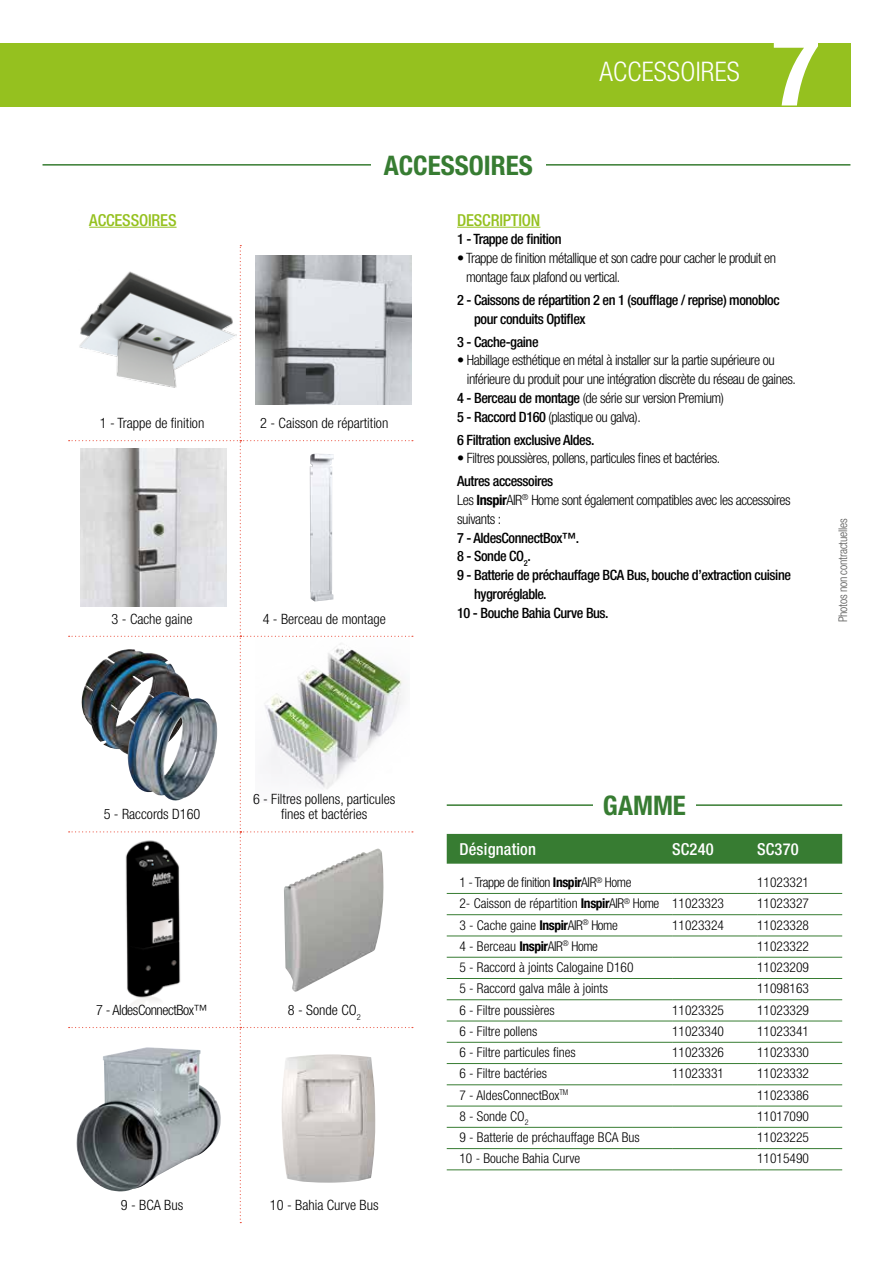
<style>
.page{position:relative;width:893px;height:1263px;background:#fff}
.page>*{position:absolute;margin:0;border:0;box-sizing:border-box;transform-origin:0 0}
.t1{font:700 condensed 101.25px "Helvetica Neue";color:#fff}
.t2{font:700 condensed 27px "Helvetica Neue";color:#377c32}
.t3{font:300 condensed 27px "Helvetica Neue LT Std";letter-spacing:.01em;color:#fff}
.t4{font:500 condensed 16.5px "Helvetica Neue";letter-spacing:-.01em;color:#95c11f}
.t5{font:500 condensed 16.5px "Helvetica Neue";letter-spacing:.01em;color:#fff}
.t6{font:300 condensed 14.25px/18.8px "Helvetica Neue LT Std";letter-spacing:-.03em;color:#000}
.t7{font:500 condensed 14.25px/18.8px "Helvetica Neue";letter-spacing:-.03em;color:#000}
.t8{font:300 condensed 14.25px/15px "Helvetica Neue LT Std";color:#000;text-align:center}
.t9{font:300 condensed 13.5px "Helvetica Neue LT Std";color:#000}
.t10{font:300 condensed 13.5px "Helvetica Neue LT Std";letter-spacing:-.03em;color:#000}
.t11{font:300 condensed 12px "Helvetica Neue LT Std";letter-spacing:-.02em;color:#575756}
.s1{font-family:"Helvetica Neue";font-weight:500}
.s2{font-family:"Helvetica Neue";font-weight:700}
</style>
<div class="page">
<div style="left:0;top:43px;width:850px;height:63px;background:#95c11f"></div>
<hr style="left:89px;top:227px;width:88px;height:1px;background:#95c11f">
<hr style="left:457px;top:227px;width:83px;height:1px;background:#95c11f">
<hr style="left:43px;top:164px;width:807px;height:2px;background:#377c32">
<div style="left:371px;top:135px;width:174px;height:60px;background:#fff"></div>
<hr style="left:447px;top:804px;width:395px;height:2px;background:#377c32">
<div style="left:593px;top:791px;width:102px;height:26px;background:#fff"></div>
<div style="left:447px;top:834px;width:395px;height:30px;background:#377c32"></div>
<hr style="left:447px;top:893px;width:225px;height:1px;background:#377c32">
<hr style="left:672px;top:893px;width:85px;height:1px;background:#377c32">
<hr style="left:757px;top:893px;width:85px;height:1px;background:#377c32">
<hr style="left:447px;top:914px;width:225px;height:1px;background:#377c32">
<hr style="left:672px;top:914px;width:85px;height:1px;background:#377c32">
<hr style="left:757px;top:914px;width:85px;height:1px;background:#377c32">
<hr style="left:447px;top:936px;width:225px;height:1px;background:#377c32">
<hr style="left:672px;top:936px;width:85px;height:1px;background:#377c32">
<hr style="left:757px;top:936px;width:85px;height:1px;background:#377c32">
<hr style="left:447px;top:957px;width:225px;height:1px;background:#377c32">
<hr style="left:672px;top:957px;width:85px;height:1px;background:#377c32">
<hr style="left:757px;top:957px;width:85px;height:1px;background:#377c32">
<hr style="left:447px;top:978px;width:225px;height:1px;background:#377c32">
<hr style="left:672px;top:978px;width:85px;height:1px;background:#377c32">
<hr style="left:757px;top:978px;width:85px;height:1px;background:#377c32">
<hr style="left:447px;top:999px;width:225px;height:1px;background:#377c32">
<hr style="left:672px;top:999px;width:85px;height:1px;background:#377c32">
<hr style="left:757px;top:999px;width:85px;height:1px;background:#377c32">
<hr style="left:447px;top:1021px;width:225px;height:1px;background:#377c32">
<hr style="left:672px;top:1021px;width:85px;height:1px;background:#377c32">
<hr style="left:757px;top:1021px;width:85px;height:1px;background:#377c32">
<hr style="left:447px;top:1042px;width:225px;height:1px;background:#377c32">
<hr style="left:672px;top:1042px;width:85px;height:1px;background:#377c32">
<hr style="left:757px;top:1042px;width:85px;height:1px;background:#377c32">
<hr style="left:447px;top:1063px;width:225px;height:1px;background:#377c32">
<hr style="left:672px;top:1063px;width:85px;height:1px;background:#377c32">
<hr style="left:757px;top:1063px;width:85px;height:1px;background:#377c32">
<hr style="left:447px;top:1084px;width:225px;height:1px;background:#377c32">
<hr style="left:672px;top:1084px;width:85px;height:1px;background:#377c32">
<hr style="left:757px;top:1084px;width:85px;height:1px;background:#377c32">
<hr style="left:447px;top:1106px;width:225px;height:1px;background:#377c32">
<hr style="left:672px;top:1106px;width:85px;height:1px;background:#377c32">
<hr style="left:757px;top:1106px;width:85px;height:1px;background:#377c32">
<hr style="left:447px;top:1127px;width:225px;height:1px;background:#377c32">
<hr style="left:672px;top:1127px;width:85px;height:1px;background:#377c32">
<hr style="left:757px;top:1127px;width:85px;height:1px;background:#377c32">
<hr style="left:447px;top:1148px;width:225px;height:1px;background:#377c32">
<hr style="left:672px;top:1148px;width:85px;height:1px;background:#377c32">
<hr style="left:757px;top:1148px;width:85px;height:1px;background:#377c32">
<hr style="left:447px;top:1169px;width:225px;height:1px;background:#377c32">
<hr style="left:672px;top:1169px;width:85px;height:1px;background:#377c32">
<hr style="left:757px;top:1169px;width:85px;height:1px;background:#377c32">
<svg style="left:69px;top:245px;width:344px;height:978px"></svg>
<img style="left:256px;top:256px;width:156px;height:148px">
<img style="left:281px;top:1054px;width:94px;height:129px">
<img style="left:76px;top:1047px;width:145px;height:144px">
<img style="left:81px;top:649px;width:109px;height:107px">
<img style="left:284px;top:848px;width:100px;height:144px">
<img style="left:126px;top:691px;width:93px;height:112px">
<img style="left:79px;top:269px;width:158px;height:122px">
<img style="left:310px;top:454px;width:24px;height:147px">
<img style="left:81px;top:448px;width:145px;height:159px">
<h2 class="t2" style="left:384px;top:149px;width:151px">ACCESSOIRES</h2>
<h2 class="t3" style="left:599px;top:56px;width:142px">ACCESSOIRES</h2>
<h1 class="t1" style="left:772px;top:8px;width:50px">7</h1>
<p class="t4" style="left:89px;top:210px;width:89px">ACCESSOIRES</p>
<p class="t4" style="left:457px;top:210px;width:85px">DESCRIPTION</p>
<p class="t7" style="left:457px;top:230px;width:106px">1 - Trappe de finition</p>
<p class="t6" style="left:466px;top:249px;width:311px;text-indent:-9px">• Trappe de finition métallique et son cadre pour cacher le produit en montage faux plafond ou vertical.</p>
<p class="t7" style="left:474px;top:290px;width:307px;text-indent:-17px">2 - Caissons de répartition 2 en 1 (soufflage / reprise) monobloc pour conduits Optiflex</p>
<p class="t7" style="left:457px;top:332px;width:83px">3 - Cache-gaine</p>
<p class="t6" style="left:457px;top:351px;width:319px">• Habillage esthétique en métal à installer sur la partie supérieure ou</p>
<p class="t6" style="left:467px;top:370px;width:331px">inférieure du produit pour une intégration discrète du réseau de gaines.</p>
<p class="t6" style="left:457px;top:388px;width:268px"><span class="s1">4 - Berceau de montage</span> (de série sur version Premium)</p>
<p class="t6" style="left:457px;top:407px;width:185px"><span class="s1">5 - Raccord D160</span> (plastique ou galva).</p>
<p class="t7" style="left:457px;top:430px;width:139px">6 Filtration exclusive Aldes.</p>
<p class="t6" style="left:457px;top:449px;width:265px">• Filtres poussières, pollens, particules fines et bactéries.</p>
<p class="t7" style="left:457px;top:472px;width:98px">Autres accessoires</p>
<p class="t6" style="left:457px;top:491px;width:335px">Les <span class="s2">Inspir</span>AIR<sup>®</sup> Home sont également compatibles avec les accessoires suivants :</p>
<p class="t7" style="left:457px;top:528px;width:124px">7 - AldesConnectBox™.</p>
<p class="t7" style="left:457px;top:547px;width:75px">8 - Sonde CO<sub>2</sub>.</p>
<p class="t7" style="left:457px;top:565px;width:335px">9 - Batterie de préchauffage BCA Bus, bouche d’extraction cuisine</p>
<p class="t7" style="left:474px;top:584px;width:74px">hygroréglable.</p>
<p class="t7" style="left:457px;top:603px;width:153px">10 - Bouche Bahia Curve Bus.</p>
<p class="t8" style="left:100px;top:415px;width:106px">1 - Trappe de finition</p>
<p class="t8" style="left:260px;top:415px;width:130px">2 - Caisson de répartition</p>
<p class="t8" style="left:112px;top:611px;width:82px">3 - Cache gaine</p>
<p class="t8" style="left:263px;top:611px;width:125px">4 - Berceau de montage</p>
<p class="t11" style="left:836px;top:622px;width:105px;rotate:-90deg">Photos non contractuelles</p>
<p class="t8" style="left:104px;top:806px;width:98px">5 - Raccords D160</p>
<p class="t8" style="left:253px;top:791px;width:144px">6 - Filtres pollens, particules fines et bactéries</p>
<p class="t6" style="left:96px;top:1000px;width:113px">7 - AldesConnectBox™</p>
<p class="t6" style="left:288px;top:1000px;width:74px">8 - Sonde CO<sub>2</sub></p>
<p class="t6" style="left:121px;top:1196px;width:64px">9 - BCA Bus</p>
<p class="t8" style="left:270px;top:1198px;width:110px">10 - Bahia Curve Bus</p>
<h2 class="t2" style="left:603px;top:789px;width:84px">GAMME</h2>
<p class="t5" style="left:459px;top:839px;width:78px">Désignation</p>
<p class="t5" style="left:672px;top:839px;width:43px">SC240</p>
<p class="t5" style="left:757px;top:839px;width:43px">SC370</p>
<p class="t10" style="left:459px;top:874px;width:173px">1 - Trappe de finition <span class="s2">Inspir</span>AIR<sup>®</sup> Home</p>
<p class="t9" style="left:757px;top:874px;width:53px">11023321</p>
<p class="t9" style="left:459px;top:896px;width:266px">2- Caisson de répartition <span class="s2">Inspir</span>AIR<sup>®</sup> Home 11023323</p>
<p class="t9" style="left:757px;top:896px;width:53px">11023327</p>
<p class="t9" style="left:459px;top:917px;width:160px">3 - Cache gaine <span class="s2">Inspir</span>AIR<sup>®</sup> Home</p>
<p class="t9" style="left:672px;top:917px;width:53px">11023324</p>
<p class="t9" style="left:757px;top:917px;width:53px">11023328</p>
<p class="t9" style="left:459px;top:938px;width:140px">4 - Berceau <span class="s2">Inspir</span>AIR<sup>®</sup> Home</p>
<p class="t9" style="left:757px;top:938px;width:53px">11023322</p>
<p class="t9" style="left:459px;top:959px;width:176px">5 - Raccord à joints Calogaine D160</p>
<p class="t9" style="left:757px;top:959px;width:53px">11023209</p>
<p class="t9" style="left:459px;top:981px;width:150px">5 - Raccord galva mâle à joints</p>
<p class="t9" style="left:757px;top:981px;width:53px">11098163</p>
<p class="t9" style="left:459px;top:1002px;width:97px">6 - Filtre poussières</p>
<p class="t9" style="left:672px;top:1002px;width:53px">11023325</p>
<p class="t9" style="left:757px;top:1002px;width:53px">11023329</p>
<p class="t9" style="left:459px;top:1023px;width:79px">6 - Filtre pollens</p>
<p class="t9" style="left:672px;top:1023px;width:53px">11023340</p>
<p class="t9" style="left:757px;top:1023px;width:53px">11023341</p>
<p class="t9" style="left:459px;top:1045px;width:118px">6 - Filtre particules fines</p>
<p class="t9" style="left:672px;top:1045px;width:53px">11023326</p>
<p class="t9" style="left:757px;top:1045px;width:53px">11023330</p>
<p class="t9" style="left:459px;top:1066px;width:89px">6 - Filtre bactéries</p>
<p class="t9" style="left:672px;top:1066px;width:53px">11023331</p>
<p class="t9" style="left:757px;top:1066px;width:53px">11023332</p>
<p class="t9" style="left:459px;top:1087px;width:110px">7 - AldesConnectBox<sup>TM</sup></p>
<p class="t9" style="left:757px;top:1087px;width:53px">11023386</p>
<p class="t9" style="left:459px;top:1108px;width:70px">8 - Sonde CO<sub>2</sub></p>
<p class="t9" style="left:757px;top:1108px;width:53px">11017090</p>
<p class="t9" style="left:459px;top:1130px;width:182px">9 - Batterie de préchauffage BCA Bus</p>
<p class="t9" style="left:757px;top:1130px;width:53px">11023225</p>
<p class="t9" style="left:459px;top:1151px;width:122px">10 - Bouche Bahia Curve</p>
<p class="t9" style="left:757px;top:1151px;width:53px">11015490</p>
</div>
